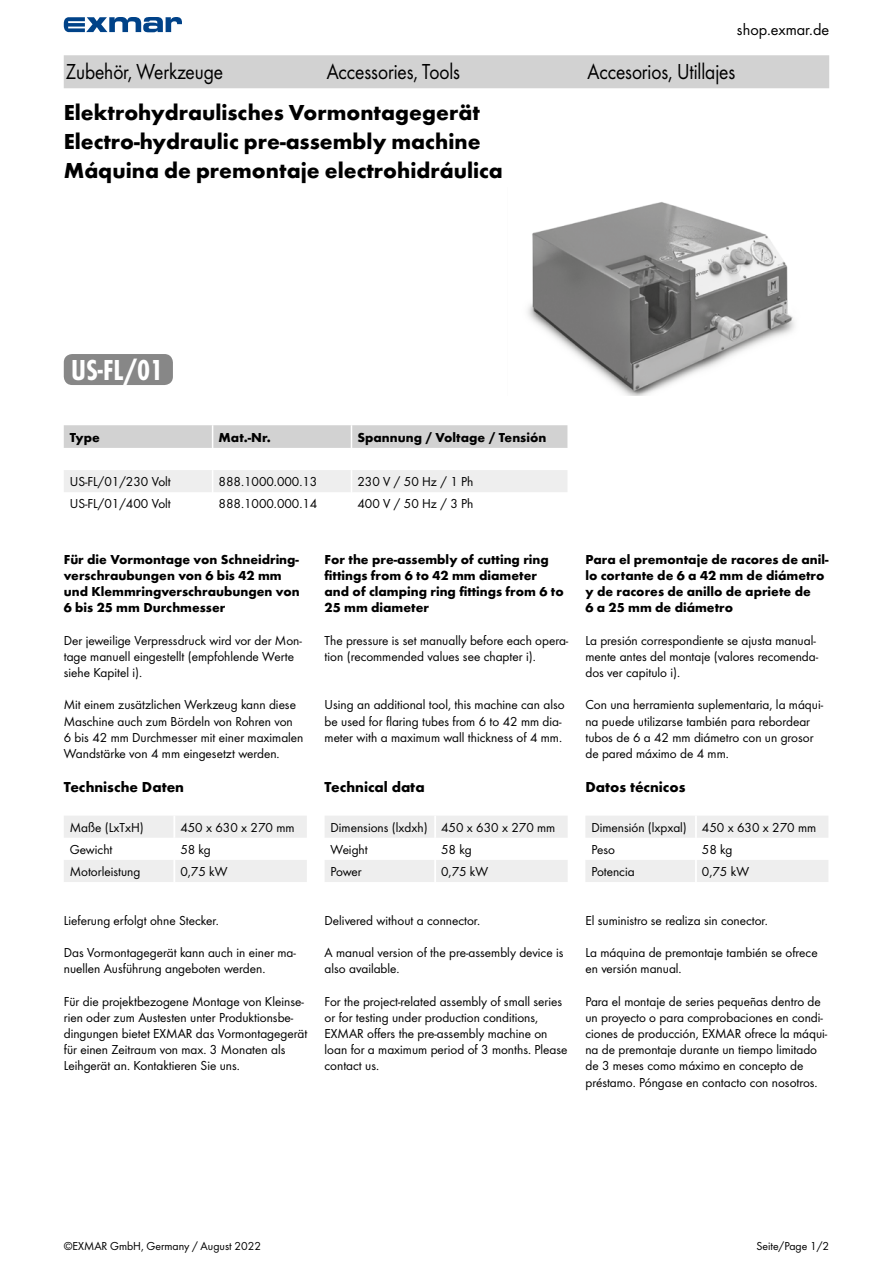
<style>
.page{position:relative;width:893px;height:1263px;background:#fff}
.page>*{position:absolute;margin:0;border:0;box-sizing:border-box;transform-origin:0 0}
.t1{font:700 30px "Futura Con";color:#fff}
.t2{font:700 22.5px/28.8px "Futura";color:#000}
.t3{font:22.5px "Futura Boo";letter-spacing:-.005em;color:#000;scale:.88 1}
.t4{font:16.5px "Futura Boo";color:#000}
.t5{font:700 15px "Futura";color:#000}
.t6{font:13.5px/16.2px "Futura Boo";color:#000}
.t7{font:700 13.5px/16.2px "Futura";color:#000}
.t8{font:12px "Futura Boo";color:#000}
</style>
<div class="page">
<svg style="left:64px;top:17px;width:118px;height:15px"></svg>
<div style="left:63px;top:55px;width:767px;height:34px;background:#d2d2d2"></div>
<img style="left:527px;top:202px;width:268px;height:194px">
<svg style="left:64px;top:816px;width:243px;height:66px"></svg>
<hr style="left:173px;top:816px;width:2px;height:22px;background:#fff">
<hr style="left:173px;top:838px;width:2px;height:22px;background:#fff">
<hr style="left:173px;top:860px;width:2px;height:22px;background:#fff">
<svg style="left:325px;top:816px;width:243px;height:66px"></svg>
<hr style="left:434px;top:860px;width:2px;height:22px;background:#fff">
<hr style="left:434px;top:816px;width:2px;height:22px;background:#fff">
<hr style="left:434px;top:838px;width:2px;height:22px;background:#fff">
<svg style="left:585px;top:816px;width:243px;height:66px"></svg>
<hr style="left:695px;top:860px;width:2px;height:22px;background:#fff">
<hr style="left:695px;top:816px;width:2px;height:22px;background:#fff">
<hr style="left:695px;top:838px;width:2px;height:22px;background:#fff">
<div style="left:64px;top:354px;width:109px;height:31px;background:#878787;border-radius:9px"></div>
<svg style="left:64px;top:425px;width:503px;height:67px"></svg>
<p class="t4" style="left:737px;top:20px;width:94px">shop.exmar.de</p>
<h2 class="t3" style="left:66px;top:58px;width:180px">Zubehör, Werkzeuge</h2>
<h2 class="t3" style="left:327px;top:58px;width:153px">Accessories, Tools</h2>
<h2 class="t3" style="left:587px;top:58px;width:169px">Accesorios, Utillajes</h2>
<h2 class="t2" style="left:64px;top:98px;width:441px">Elektrohydraulisches Vormontagegerät<br>Electro-hydraulic pre-assembly machine<br>Máquina de premontaje electrohidráulica</h2>
<h1 class="t1" style="left:71px;top:353px;width:93px">US-FL/01</h1>
<p class="t7" style="left:70px;top:429px;width:32px">Type</p>
<p class="t7" style="left:219px;top:429px;width:54px">Mat.-Nr.</p>
<p class="t7" style="left:357px;top:429px;width:190px">Spannung / Voltage / Tensión</p>
<p class="t6" style="left:70px;top:473px;width:103px">US-FL/01/230 Volt</p>
<p class="t6" style="left:219px;top:473px;width:100px">888.1000.000.13</p>
<p class="t6" style="left:357px;top:473px;width:117px">230 V / 50 Hz / 1 Ph</p>
<p class="t6" style="left:70px;top:496px;width:103px">US-FL/01/400 Volt</p>
<p class="t6" style="left:219px;top:496px;width:100px">888.1000.000.14</p>
<p class="t6" style="left:357px;top:496px;width:117px">400 V / 50 Hz / 3 Ph</p>
<p class="t7" style="left:64px;top:551px;width:237px">Für die Vormontage von Schneidring&shy;verschraubungen von 6 bis 42 mm und Klemmringverschraubungen von<br>6 bis 25 mm Durchmesser</p>
<p class="t6" style="left:64px;top:632px;width:240px">Der jeweilige Verpressdruck wird vor der Mon&shy;tage manuell eingestellt (empfohlende Werte siehe Kapitel i).</p>
<p class="t6" style="left:64px;top:697px;width:241px">Mit einem zusätzlichen Werkzeug kann diese Maschine auch zum Bördeln von Rohren von 6 bis 42 mm Durchmesser mit einer maximalen Wandstärke von 4 mm eingesetzt werden.</p>
<p class="t5" style="left:64px;top:778px;width:122px">Technische Daten</p>
<p class="t6" style="left:70px;top:819px;width:76px">Maße (LxTxH)</p>
<p class="t6" style="left:180px;top:819px;width:116px">450 x 630 x 270 mm</p>
<p class="t6" style="left:70px;top:841px;width:44px">Gewicht</p>
<p class="t6" style="left:180px;top:841px;width:32px">58 kg</p>
<p class="t6" style="left:70px;top:863px;width:72px">Motorleistung</p>
<p class="t6" style="left:180px;top:863px;width:49px">0,75 kW</p>
<p class="t6" style="left:64px;top:912px;width:157px">Lieferung erfolgt ohne Stecker.</p>
<p class="t6" style="left:64px;top:944px;width:234px">Das Vormontagegerät kann auch in einer ma&shy;nuellen Ausführung angeboten werden.</p>
<p class="t6" style="left:64px;top:993px;width:245px">Für die projektbezogene Montage von Kleinse&shy;rien oder zum Austesten unter Produktionsbe&shy;dingungen bietet EXMAR das Vormontagegerät für einen Zeitraum von max. 3 Monaten als Leihgerät an. Kontaktieren Sie uns.</p>
<p class="t7" style="left:325px;top:551px;width:241px">For the pre-assembly of cutting ring fittings from 6 to 42 mm diameter and of clamping ring fittings from 6 to<br>25 mm diameter</p>
<p class="t6" style="left:325px;top:632px;width:245px">The pressure is set manually before each opera&shy;tion (recommended values see chapter i).</p>
<p class="t6" style="left:325px;top:697px;width:242px">Using an additional tool, this machine can also be used for flaring tubes from 6 to 42 mm dia&shy;meter with a maximum wall thickness of 4 mm.</p>
<p class="t5" style="left:325px;top:778px;width:102px">Technical data</p>
<p class="t6" style="left:331px;top:816px;width:226px;line-height:22.2px">Dimensions (lxdxh) 450 x 630 x 270 mm<br>Weight</p>
<p class="t6" style="left:441px;top:841px;width:32px">58 kg</p>
<p class="t6" style="left:331px;top:863px;width:33px">Power</p>
<p class="t6" style="left:441px;top:863px;width:49px">0,75 kW</p>
<p class="t6" style="left:325px;top:912px;width:157px">Delivered without a connector.</p>
<p class="t6" style="left:325px;top:944px;width:240px">A manual version of the pre-assembly device is also available.</p>
<p class="t6" style="left:325px;top:993px;width:244px">For the project-related assembly of small series or for testing under production conditions, EXMAR offers the pre-assembly machine on loan for a maximum period of 3 months. Please contact us.</p>
<p class="t7" style="left:585px;top:551px;width:244px">Para el premontaje de racores de anil&shy;lo cortante de 6 a 42 mm de diámetro y de racores de anillo de apriete de<br>6 a 25 mm de diámetro</p>
<p class="t6" style="left:585px;top:632px;width:234px">La presión correspondiente se ajusta manual&shy;mente antes del montaje (valores recomenda&shy;dos ver capitulo i).</p>
<p class="t6" style="left:585px;top:697px;width:239px">Con una herramienta suplementaria, la máqui&shy;na puede utilizarse también para rebordear tubos de 6 a 42 mm diámetro con un grosor de pared máximo de 4 mm.</p>
<p class="t5" style="left:585px;top:778px;width:102px">Datos técnicos</p>
<p class="t6" style="left:591px;top:816px;width:226px;line-height:22.2px">Dimensión (lxpxal) 450 x 630 x 270 mm<br>Peso</p>
<p class="t6" style="left:702px;top:841px;width:32px">58 kg</p>
<p class="t6" style="left:591px;top:863px;width:45px">Potencia</p>
<p class="t6" style="left:702px;top:863px;width:49px">0,75 kW</p>
<p class="t6" style="left:585px;top:912px;width:184px">El suministro se realiza sin conector.</p>
<p class="t6" style="left:585px;top:944px;width:234px">La máquina de premontaje también se ofrece en versión manual.</p>
<p class="t6" style="left:585px;top:993px;width:243px">Para el montaje de series pequeñas dentro de un proyecto o para comprobaciones en condi&shy;ciones de producción, EXMAR ofrece la máqui&shy;na de premontaje durante un tiempo limitado de 3 meses como máximo en concepto de préstamo. Póngase en contacto con nosotros.</p>
<p class="t8" style="left:64px;top:1239px;width:199px">©EXMAR GmbH, Germany / August 2022</p>
<p class="t8" style="left:756px;top:1239px;width:74px">Seite/Page 1/2</p>
</div>
